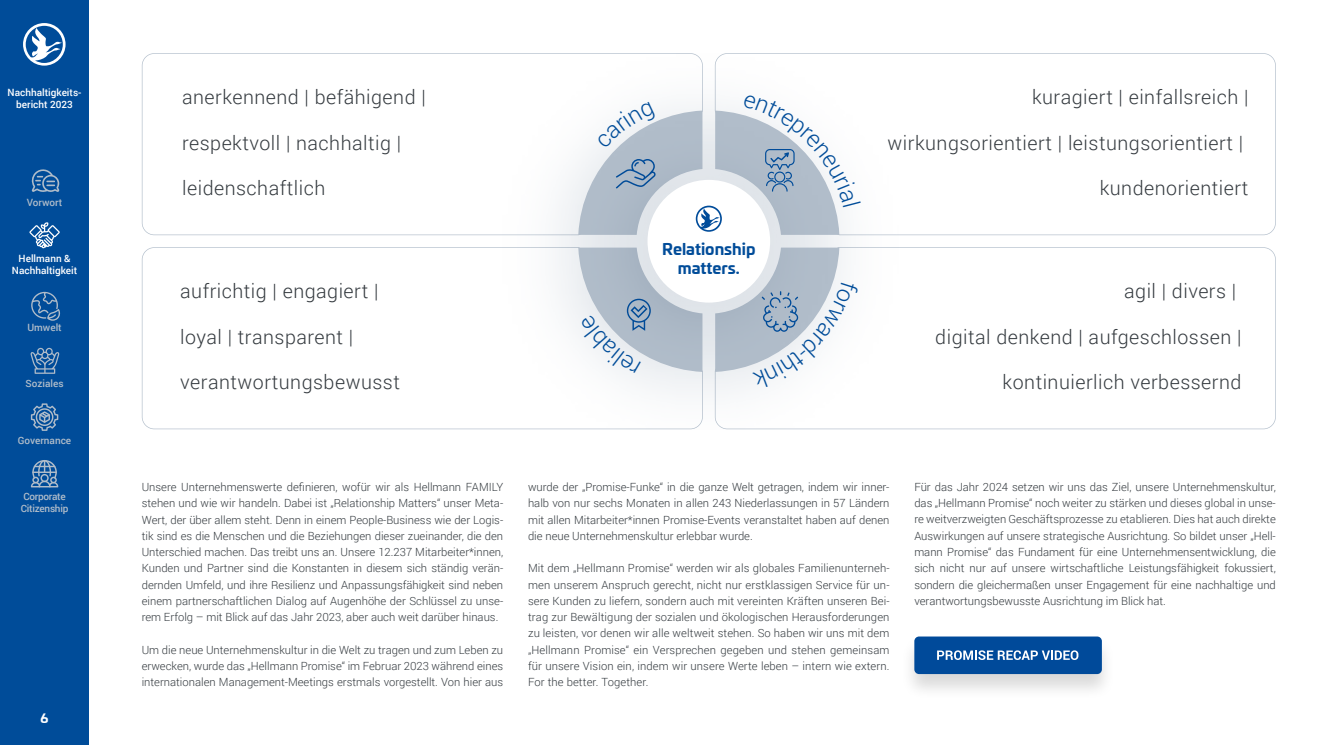
<style>
.page{position:relative;width:1329px;height:745px;background:#fff}
.page>*{position:absolute;margin:0;border:0;box-sizing:border-box;transform-origin:0 0}
.t1{font:300 19.62px "Roboto";letter-spacing:.025em;color:#343a3f}
.t2{font:700 15.75px/18.9px "Univia Pro";color:#004c99;text-align:center}
.t3{font:700 12.5px "Univia Pro";color:#fff}
.t4{font:300 11.25px/16.2px "Roboto";color:#343a3f;text-align:justify}
.t5{font:500 10px/12px "Roboto";color:#fff;text-align:center}
.t6{font:500 10px "Roboto";color:#b1bdca}
.t7{font:500 10px/12px "Roboto";letter-spacing:-.025em;color:#b1bdca}
</style>
<div class="page">
<div style="left:0;top:0;width:89px;height:744px;background:#004c99"></div>
<svg style="left:23px;top:23px;width:43px;height:43px"></svg>
<svg style="left:31px;top:403px;width:27px;height:27px"></svg>
<svg style="left:30px;top:347px;width:30px;height:26px"></svg>
<svg style="left:31px;top:169px;width:29px;height:23px"></svg>
<svg style="left:29px;top:222px;width:31px;height:26px"></svg>
<svg style="left:31px;top:291px;width:30px;height:29px"></svg>
<svg style="left:142px;top:53px;width:334px;height:182px"></svg>
<svg style="left:142px;top:247px;width:334px;height:182px"></svg>
<svg style="left:924px;top:53px;width:352px;height:182px"></svg>
<svg style="left:924px;top:247px;width:352px;height:182px"></svg>
<img style="left:476px;top:53px;width:448px;height:376px">
<img style="left:544px;top:94px;width:312px;height:312px">
<div style="left:647px;top:180px;width:123px;height:122px;background:#fff;border-radius:50%"></div>
<div style="left:900px;top:635px;width:215px;height:65px;background:#000;opacity:.15"></div>
<div style="left:914px;top:636px;width:188px;height:37px;background:#004a9a;border-radius:5px"></div>
<svg style="left:937px;top:650px;width:141px;height:9px"></svg>
<svg style="left:31px;top:460px;width:27px;height:27px"></svg>
<svg style="left:578px;top:94px;width:283px;height:141px"></svg>
<svg style="left:715px;top:247px;width:144px;height:143px"></svg>
<svg style="left:578px;top:247px;width:124px;height:126px"></svg>
<p class="t5" style="left:8px;top:86px;width:75px">Nachhaltigkeits&shy;bericht 2023</p>
<p class="t6" style="left:27px;top:195px;width:37px">Vorwort</p>
<p class="t5" style="left:12px;top:252px;width:67px">Hellmann &amp;<br>Nachhaltigkeit</p>
<p class="t6" style="left:27px;top:320px;width:36px">Umwelt</p>
<p class="t6" style="left:26px;top:376px;width:40px">Soziales</p>
<p class="t6" style="left:18px;top:432px;width:55px">Governance</p>
<p class="t7" style="left:21px;top:490px;width:49px">Corporate<br>Citizenship</p>
<p class="t3" style="left:41px;top:708px;width:9px">6</p>
<h1 class="t1" style="left:182px;top:83px;width:245px">anerkennend | befähigend |</h1>
<h1 class="t1" style="left:182px;top:129px;width:221px">respektvoll | nachhaltig |</h1>
<h1 class="t1" style="left:182px;top:174px;width:145px">leidenschaftlich</h1>
<h1 class="t1" style="left:180px;top:277px;width:200px">aufrichtig | engagiert |</h1>
<h1 class="t1" style="left:180px;top:323px;width:174px">loyal | transparent |</h1>
<h1 class="t1" style="left:180px;top:368px;width:221px">verantwortungsbewusst</h1>
<h2 class="t2" style="left:662px;top:238px;width:95px">Relationship matters.</h2>
<h1 class="t1" style="left:1032px;top:83px;width:218px">kuragiert | einfallsreich |</h1>
<h1 class="t1" style="left:887px;top:129px;width:357px">wirkungsorientiert | leistungsorientiert |</h1>
<h1 class="t1" style="left:1100px;top:174px;width:150px">kundenorientiert</h1>
<h1 class="t1" style="left:1124px;top:277px;width:114px">agil | divers |</h1>
<h1 class="t1" style="left:935px;top:323px;width:308px">digital denkend | aufgeschlossen |</h1>
<h1 class="t1" style="left:1002px;top:368px;width:240px">kontinuierlich verbessernd</h1>
<p class="t4" style="left:142px;top:478px;width:363px">Unsere Unternehmenswerte definieren, wofür wir als Hellmann FAMILY stehen und wie wir handeln. Dabei ist „Relationship Matters“ unser Meta-Wert, der über allem steht. Denn in einem People-Business wie der Logis&shy;tik sind es die Menschen und die Beziehungen dieser zueinander, die den Unterschied machen. Das treibt uns an. Unsere 12.237 Mitarbeiter*innen, Kunden und Partner sind die Konstanten in diesem sich ständig verän&shy;dernden Umfeld, und ihre Resilienz und Anpassungsfähigkeit sind neben einem partnerschaftlichen Dialog auf Augenhöhe der Schlüssel zu unse&shy;rem Erfolg – mit Blick auf das Jahr 2023, aber auch weit darüber hinaus.</p>
<p class="t4" style="left:142px;top:640px;width:363px">Um die neue Unternehmenskultur in die Welt zu tragen und zum Leben zu erwecken, wurde das „Hellmann Promise“ im Februar 2023 während eines internationalen Management-Meetings erstmals vorgestellt. Von hier aus</p>
<p class="t4" style="left:528px;top:478px;width:363px">wurde der „Promise-Funke“ in die ganze Welt getragen, indem wir inner&shy;halb von nur sechs Monaten in allen 243 Niederlassungen in 57 Ländern mit allen Mitarbeiter*innen Promise-Events veranstaltet haben auf denen die neue Unternehmenskultur erlebbar wurde.</p>
<p class="t4" style="left:528px;top:559px;width:363px">Mit dem „Hellmann Promise“ werden wir als globales Familienunterneh&shy;men unserem Anspruch gerecht, nicht nur erstklassigen Service für un&shy;sere Kunden zu liefern, sondern auch mit vereinten Kräften unseren Bei&shy;trag zur Bewältigung der sozialen und ökologischen Herausforderungen zu leisten, vor denen wir alle weltweit stehen. So haben wir uns mit dem „Hellmann Promise“ ein Versprechen gegeben und stehen gemeinsam für unsere Vision ein, indem wir unsere Werte leben – intern wie extern.<br>For the better. Together.</p>
<p class="t4" style="left:914px;top:478px;width:363px">Für das Jahr 2024 setzen wir uns das Ziel, unsere Unternehmenskultur, das „Hellmann Promise“ noch weiter zu stärken und dieses global in unse&shy;re weitverzweigten Geschäftsprozesse zu etablieren. Dies hat auch direkte Auswirkungen auf unsere strategische Ausrichtung. So bildet unser „Hell&shy;mann Promise“ das Fundament für eine Unternehmensentwicklung, die sich nicht nur auf unsere wirtschaftliche Leistungsfähigkeit fokussiert, sondern die gleichermaßen unser Engagement für eine nachhaltige und verantwortungsbewusste Ausrichtung im Blick hat.</p>
</div>
